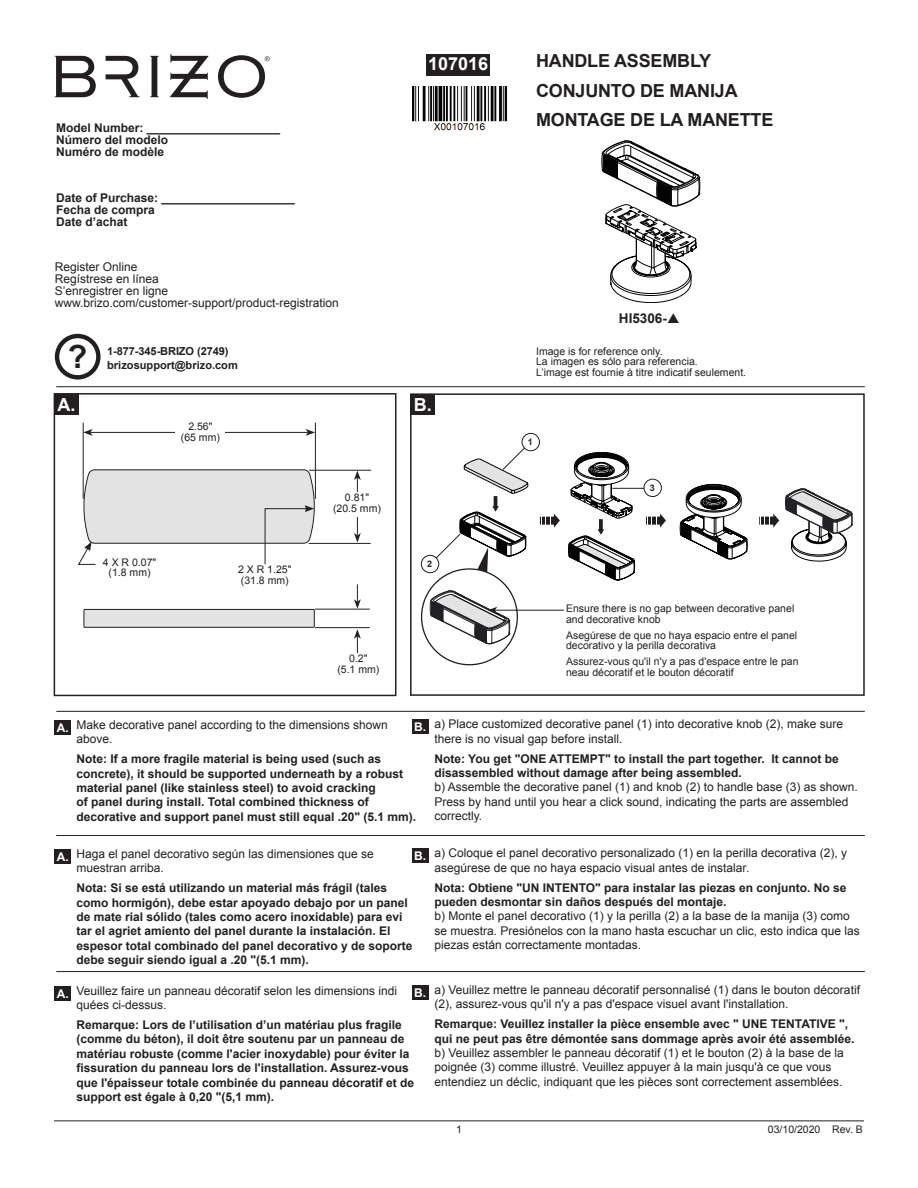
<style>
.page{position:relative;width:918px;height:1188px;background:#fff}
.page>*{position:absolute;margin:0;border:0;box-sizing:border-box;transform-origin:0 0}
.t1{font:700 31.95px "Arial";color:#231f20}
.t2{font:700 18px/29.2px "Arial";letter-spacing:-.01em;color:#231f20}
.t3{font:700 18px "Arial";color:#fff}
.t4{font:700 13.5px "Arial";color:#231f20}
.t5{font:700 12px/14.4px "Arial";color:#231f20}
.t6{font:12px/14.4px "Arial";color:#231f20}
.t7{font:700 12px "Arial";color:#fff}
.t8{font:700 11.1px "Arial";color:#231f20}
.t9{font:10.5px/10.5px "Arial";color:#231f20}
.t10{font:700 9px "Arial";color:#231f20}
</style>
<div class="page">
<hr style="left:54px;top:1120px;width:810px;height:1px;background:#231f20">
<svg style="left:540px;top:514px;width:20px;height:14px"></svg>
<svg style="left:759px;top:513px;width:20px;height:15px"></svg>
<svg style="left:568px;top:452px;width:179px;height:128px"></svg>
<svg style="left:785px;top:489px;width:67px;height:72px"></svg>
<div style="left:55px;top:394px;width:23px;height:20px;background:#231f20"></div>
<div style="left:411px;top:394px;width:24px;height:20px;background:#231f20"></div>
<div style="left:410px;top:393px;width:455px;height:303px;border:2px solid #231f20"></div>
<hr style="left:56px;top:711px;width:809px;height:1px;background:#231f20">
<hr style="left:56px;top:835px;width:809px;height:1px;background:#231f20">
<hr style="left:56px;top:971px;width:809px;height:1px;background:#231f20">
<hr style="left:56px;top:386px;width:809px;height:1px;background:#231f20">
<div style="left:412px;top:720px;width:16px;height:14px;background:#231f20"></div>
<div style="left:412px;top:849px;width:16px;height:14px;background:#231f20"></div>
<div style="left:412px;top:985px;width:16px;height:15px;background:#231f20"></div>
<div style="left:55px;top:720px;width:16px;height:15px;background:#231f20"></div>
<div style="left:55px;top:849px;width:16px;height:15px;background:#231f20"></div>
<div style="left:55px;top:986px;width:16px;height:15px;background:#231f20"></div>
<svg style="left:602px;top:141px;width:98px;height:162px"></svg>
<div style="left:55px;top:334px;width:46px;height:46px;border:4px solid #231f20;border-radius:50%"></div>
<div style="left:426px;top:54px;width:64px;height:22px;background:#231f20"></div>
<svg style="left:55px;top:56px;width:41px;height:41px"></svg>
<svg style="left:150px;top:56px;width:9px;height:41px"></svg>
<svg style="left:170px;top:54px;width:39px;height:45px"></svg>
<svg style="left:106px;top:56px;width:34px;height:41px"></svg>
<svg style="left:218px;top:55px;width:52px;height:43px"></svg>
<div style="left:421px;top:555px;width:18px;height:18px;border:1px solid #231f20;border-radius:50%"></div>
<svg style="left:429px;top:441px;width:103px;height:140px"></svg>
<div style="left:522px;top:433px;width:17px;height:18px;background:#fff;border-radius:50%"></div>
<div style="left:522px;top:433px;width:18px;height:18px;border:1px solid #231f20;border-radius:50%"></div>
<hr style="left:612px;top:488px;width:41px;height:1px;background:#231f20">
<div style="left:644px;top:479px;width:17px;height:18px;background:#fff;border-radius:50%"></div>
<div style="left:644px;top:479px;width:18px;height:18px;border:1px solid #231f20;border-radius:50%"></div>
<hr style="left:83px;top:423px;width:1px;height:76px;background:#231f20">
<hr style="left:309px;top:470px;width:62px;height:1px;background:#231f20">
<hr style="left:315px;top:609px;width:55px;height:1px;background:#231f20">
<hr style="left:315px;top:423px;width:1px;height:76px;background:#231f20">
<hr style="left:309px;top:543px;width:62px;height:1px;background:#231f20">
<hr style="left:315px;top:627px;width:55px;height:1px;background:#231f20">
<hr style="left:90px;top:432px;width:218px;height:1px;background:#231f20">
<svg style="left:83px;top:429px;width:10px;height:7px"></svg>
<svg style="left:306px;top:429px;width:9px;height:7px"></svg>
<hr style="left:357px;top:478px;width:1px;height:57px;background:#231f20">
<svg style="left:354px;top:471px;width:7px;height:9px"></svg>
<svg style="left:354px;top:533px;width:7px;height:10px"></svg>
<svg style="left:354px;top:584px;width:7px;height:25px"></svg>
<hr style="left:495px;top:610px;width:69px;height:1px;background:#231f20">
<svg style="left:429px;top:591px;width:81px;height:54px"></svg>
<svg style="left:354px;top:629px;width:7px;height:24px"></svg>
<div style="left:176px;top:421px;width:49px;height:27px;background:#fff"></div>
<div style="left:329px;top:492px;width:56px;height:25px;background:#fff"></div>
<svg style="left:78px;top:469px;width:237px;height:159px"></svg>
<div style="left:54px;top:393px;width:342px;height:303px;border:2px solid #231f20"></div>
<img style="left:413px;top:86px;width:93px;height:45px">
<p class="t5" style="left:56px;top:123px;width:226px;line-height:12px">Model Number: ____________________<br>Número del modelo<br>Numéro de modèle</p>
<p class="t5" style="left:56px;top:193px;width:240px;line-height:12px">Date of Purchase: ____________________<br>Fecha de compra<br>Date d’achat</p>
<p class="t6" style="left:55px;top:261px;width:286px;line-height:12px">Register Online<br>Regístrese en línea<br>S’enregistrer en ligne www.brizo.com/customer-support/product-registration</p>
<h1 class="t1" style="left:68px;top:336px;width:21px">?</h1>
<p class="t8" style="left:107px;top:344px;width:123px">1-877-345-BRIZO (2749)</p>
<p class="t8" style="left:107px;top:357px;width:132px">brizosupport@brizo.com</p>
<h2 class="t3" style="left:428px;top:52px;width:62px">107016</h2>
<h2 class="t3" style="left:58px;top:392px;width:19px">A.</h2>
<h2 class="t3" style="left:414px;top:392px;width:19px">B.</h2>
<p class="t9" style="left:181px;top:421px;width:41px;text-align:center">2.56" (65 mm)</p>
<p class="t9" style="left:103px;top:557px;width:55px;text-align:center">4 X R 0.07" (1.8 mm)</p>
<p class="t9" style="left:238px;top:564px;width:55px">2 X R 1.25" (31.8 mm)</p>
<p class="t9" style="left:333px;top:493px;width:49px;text-align:center">0.81" (20.5 mm)</p>
<p class="t9" style="left:337px;top:653px;width:44px;text-align:center">0.2"<br>(5.1 mm)</p>
<p class="t10" style="left:427px;top:558px;width:7px">2</p>
<h2 class="t2" style="left:536px;top:47px;width:239px">HANDLE ASSEMBLY<br>CONJUNTO DE MANIJA<br>MONTAGE DE LA MANETTE</h2>
<p class="t4" style="left:619px;top:310px;width:50px">HI5306-</p>
<p class="t9" style="left:536px;top:346px;width:212px">Image is for reference only.<br>La imagen es sólo para referencia.<br>L’image est fournie à titre indicatif seulement.</p>
<p class="t10" style="left:528px;top:436px;width:7px">1</p>
<p class="t10" style="left:650px;top:482px;width:7px">3</p>
<p class="t9" style="left:566px;top:603px;width:230px">Ensure there is no gap between decorative panel and decorative knob</p>
<p class="t9" style="left:566px;top:630px;width:233px">Asegúrese de que no haya espacio entre el panel decorativo y la perilla decorativa</p>
<p class="t9" style="left:566px;top:656px;width:234px">Assurez-vous qu'il n'y a pas d'espace entre le pan neau décoratif et le bouton décoratif</p>
<p class="t7" style="left:57px;top:720px;width:13px">A.</p>
<p class="t7" style="left:57px;top:849px;width:13px">A.</p>
<p class="t7" style="left:57px;top:985px;width:13px">A.</p>
<p class="t6" style="left:76px;top:718px;width:313px">Make decorative panel according to the dimensions shown above.</p>
<p class="t5" style="left:76px;top:752px;width:341px">Note: If a more fragile material is being used (such as concrete), it should be supported underneath by a robust material panel (like stainless steel) to avoid cracking<br>of panel during install. Total combined thickness of decorative and support panel must still equal .20" (5.1 mm).</p>
<p class="t6" style="left:76px;top:847px;width:299px">Haga el panel decorativo según las dimensiones que se muestran arriba.</p>
<p class="t5" style="left:76px;top:881px;width:338px">Nota: Si se está utilizando un material más frágil (tales como hormigón), debe estar apoyado debajo por un panel de mate rial sólido (tales como acero inoxidable) para evi tar el agriet amiento del panel durante la instalación. El espesor total combinado del panel decorativo y de soporte debe seguir siendo igual a .20 "(5.1 mm).</p>
<p class="t6" style="left:76px;top:983px;width:322px">Veuillez faire un panneau décoratif selon les dimensions indi quées ci-dessus.</p>
<p class="t5" style="left:76px;top:1018px;width:339px">Remarque: Lors de l’utilisation d’un matériau plus fragile (comme du béton), il doit être soutenu par un panneau de matériau robuste (comme l'acier inoxydable) pour éviter la fissuration du panneau lors de l'installation. Assurez-vous que l'épaisseur totale combinée du panneau décoratif et de support est égale à 0,20 "(5,1 mm).</p>
<p class="t7" style="left:414px;top:719px;width:13px">B.</p>
<p class="t7" style="left:414px;top:848px;width:13px">B.</p>
<p class="t7" style="left:414px;top:985px;width:13px">B.</p>
<p class="t6" style="left:434px;top:717px;width:410px">a) Place customized decorative panel (1) into decorative knob (2), make sure there is no visual gap before install.</p>
<p class="t5" style="left:434px;top:751px;width:406px">Note: You get "ONE ATTEMPT" to install the part together. It cannot be disassembled without damage after being assembled.</p>
<p class="t6" style="left:434px;top:780px;width:425px">b) Assemble the decorative panel (1) and knob (2) to handle base (3) as shown.<br>Press by hand until you hear a click sound, indicating the parts are assembled correctly.</p>
<p class="t6" style="left:434px;top:846px;width:414px">a) Coloque el panel decorativo personalizado (1) en la perilla decorativa (2), y asegúrese de que no haya espacio visual antes de instalar.</p>
<p class="t5" style="left:434px;top:880px;width:413px">Nota: Obtiene "UN INTENTO" para instalar las piezas en conjunto. No se pueden desmontar sin daños después del montaje.</p>
<p class="t6" style="left:434px;top:909px;width:427px">b) Monte el panel decorativo (1) y la perilla (2) a la base de la manija (3) como se muestra. Presiónelos con la mano hasta escuchar un clic, esto indica que las piezas están correctamente montadas.</p>
<p class="t6" style="left:434px;top:983px;width:427px">a) Veuillez mettre le panneau décoratif personnalisé (1) dans le bouton décoratif (2), assurez-vous qu'il n'y a pas d'espace visuel avant l'installation.</p>
<p class="t5" style="left:434px;top:1017px;width:422px">Remarque: Veuillez installer la pièce ensemble avec " UNE TENTATIVE ", qui ne peut pas être démontée sans dommage après avoir été assemblée.</p>
<p class="t6" style="left:434px;top:1046px;width:411px">b) Veuillez assembler le panneau décoratif (1) et le bouton (2) à la base de la poignée (3) comme illustré. Veuillez appuyer à la main jusqu'à ce que vous entendiez un déclic, indiquant que les pièces sont correctement assemblées.</p>
<p class="t9" style="left:456px;top:1125px;width:7px">1</p>
<p class="t9" style="left:768px;top:1124px;width:96px">03/10/2020 Rev. B</p>
</div>
